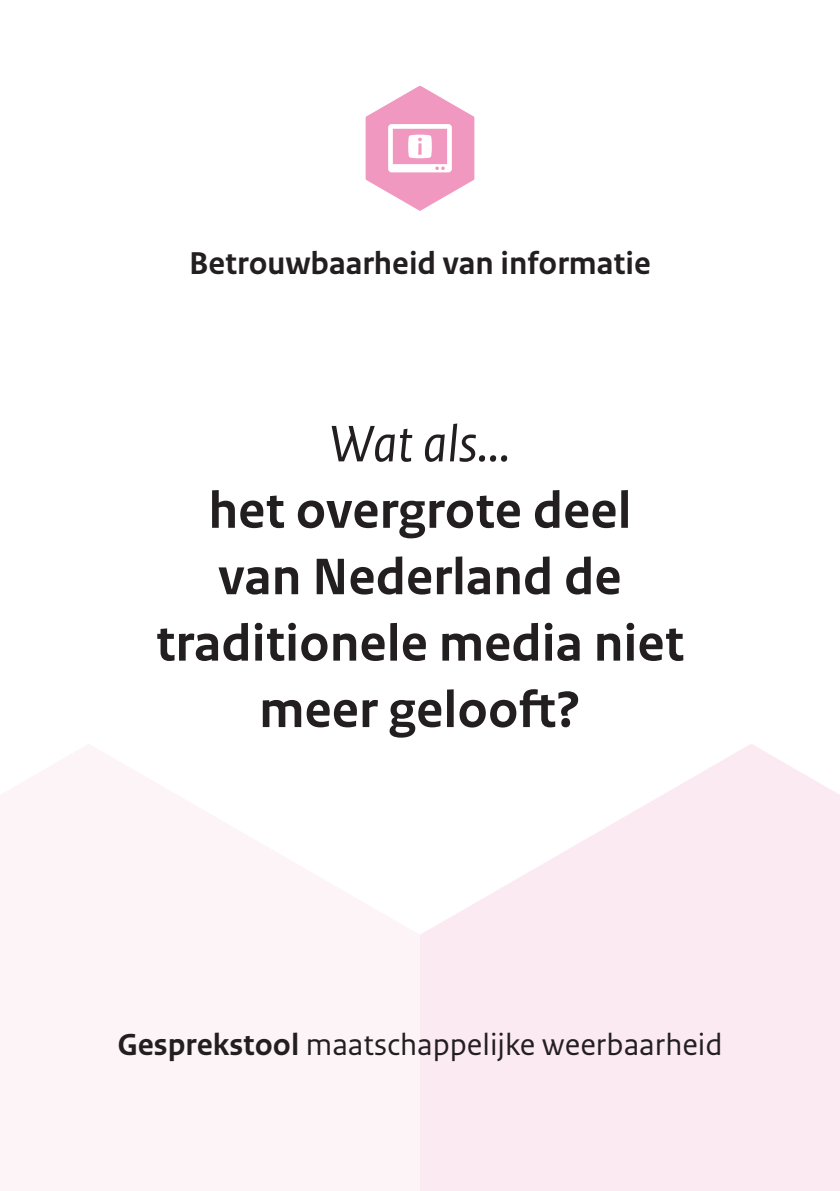
<style>
.page{position:relative;width:840px;height:1191px;background:#fff}
.page>*{position:absolute;margin:0;border:0;box-sizing:border-box;transform-origin:0 0}
.tool_-_V___Wat_als{font:700 54px/66.4px "Rijksoverheid Sans Text";color:#231f20;text-align:center}
.tool_-_V___Wat_als-2{font:italic 54px "Rijksoverheid Sans Text";color:#231f20}
.t1{font:700 33.2px "Rijksoverheid Sans Text";color:#231f20}
.t2{font:32px "Rijksoverheid Sans Text";color:#231f20}
.s1{font-weight:700}
</style>
<div class="page">
<svg style="left:420px;top:745px;width:419px;height:446px;fill:#fceaf2"></svg>
<svg style="left:0;top:745px;width:420px;height:446px;fill:#fdf4f8"></svg>
<svg style="left:0;top:744px;width:89px;height:190px;fill:#fdf4f8"></svg>
<svg style="left:750px;top:744px;width:89px;height:190px;background:#fcecf3"></svg>
<svg style="left:365px;top:86px;width:110px;height:125px"></svg>
<p class="t1" style="left:189px;top:244px;width:463px">Betrouwbaarheid van informatie</p>
<p class="tool_-_V___Wat_als-2" style="left:329px;top:413px;width:182px">Wat als...</p>
<p class="tool_-_V___Wat_als" style="left:156px;top:478px;width:529px">het overgrote deel<br>van Nederland de traditionele media niet meer gelooft?</p>
<p class="t2" style="left:117px;top:1026px;width:606px"><span class="s1">Gesprekstool</span> maatschappelijke weerbaarheid</p>
</div>
